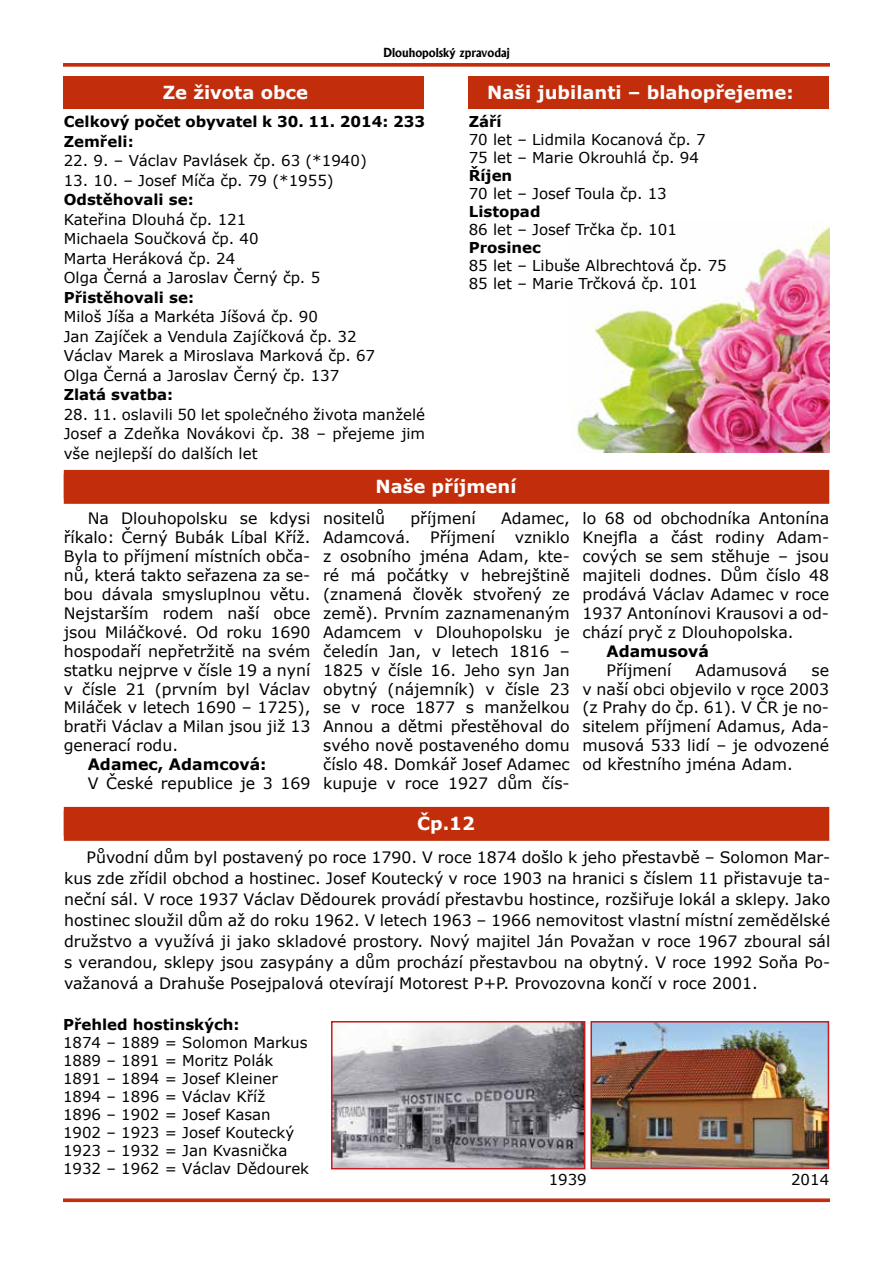
<style>
.page{position:relative;width:893px;height:1263px;background:#fff}
.page>*{position:absolute;margin:0;border:0;box-sizing:border-box;transform-origin:0 0}
.t1{font:700 18px "Verdana";color:#fff}
.t2{font:15.75px/18.9px "Verdana";color:#000;text-align:justify}
.t3{font:700 15.75px "Verdana";color:#000}
.t4{font:15px/18px "Verdana";color:#000}
.t5{font:700 15px/19.5px "Verdana";color:#000}
.t6{font:700 12px "Albertus";color:#000}
</style>
<div class="page">
<img style="left:576px;top:226px;width:253px;height:226px">
<svg style="left:63px;top:63px;width:767px;height:4px;background:#c74122"></svg>
<svg style="left:63px;top:1198px;width:767px;height:4px;background:#c84628"></svg>
<div style="left:64px;top:470px;width:765px;height:34px;background:#c22e0c;border:2px solid #c22e0c"></div>
<div style="left:64px;top:77px;width:360px;height:32px;background:#c22e0c"></div>
<div style="left:469px;top:77px;width:360px;height:32px;background:#c22e0c"></div>
<div style="left:64px;top:807px;width:765px;height:34px;background:#c22e0c;border:2px solid #c22e0c"></div>
<img style="left:334px;top:1024px;width:248px;height:142px">
<div style="left:331px;top:1021px;width:254px;height:148px;border:2px solid #cd171a"></div>
<img style="left:593px;top:1024px;width:233px;height:142px">
<div style="left:590px;top:1021px;width:239px;height:148px;border:2px solid #cd171a"></div>
<p class="t6" style="left:383px;top:46px;width:128px">Dlouhopolský zpravodaj</p>
<p class="t1" style="left:163px;top:80px;width:147px">Ze života obce</p>
<p class="t5" style="left:64px;top:112px;width:363px">Celkový počet obyvatel k 30. 11. 2014: 233<br>Zemřeli:</p>
<p class="t4" style="left:64px;top:152px;width:305px">22. 9. – Václav Pavlásek čp. 63 (*1940)</p>
<p class="t4" style="left:64px;top:171px;width:271px">13. 10. – Josef Míča čp. 79 (*1955)</p>
<p class="t5" style="left:64px;top:190px;width:131px">Odstěhovali se:</p>
<p class="t4" style="left:64px;top:209px;width:258px;line-height:19.5px">Kateřina Dlouhá čp. 121<br>Michaela Součková čp. 40<br>Marta Heráková čp. 24<br>Olga Černá a Jaroslav Černý čp. 5</p>
<p class="t5" style="left:64px;top:287px;width:132px">Přistěhovali se:</p>
<p class="t4" style="left:64px;top:307px;width:313px;line-height:19.5px">Miloš Jíša a Markéta Jíšová čp. 90<br>Jan Zajíček a Vendula Zajíčková čp. 32<br>Václav Marek a Miroslava Marková čp. 67<br>Olga Černá a Jaroslav Černý čp. 137</p>
<p class="t5" style="left:64px;top:385px;width:111px">Zlatá svatba:</p>
<p class="t4" style="left:64px;top:404px;width:363px;line-height:19.5px;text-align:justify">28. 11. oslavili 50 let společného života manželé Josef a Zdeňka Novákovi čp. 38 – přejeme jim vše nejlepší do dalších let</p>
<p class="t1" style="left:487px;top:80px;width:308px">Naši jubilanti – blahopřejeme:</p>
<p class="t5" style="left:469px;top:112px;width:34px">Září</p>
<p class="t4" style="left:469px;top:131px;width:239px">70 let – Lidmila Kocanová čp. 7<br>75 let – Marie Okrouhlá čp. 94</p>
<p class="t5" style="left:469px;top:166px;width:45px">Říjen</p>
<p class="t4" style="left:469px;top:185px;width:200px">70 let – Josef Toula čp. 13</p>
<p class="t5" style="left:469px;top:202px;width:73px">Listopad</p>
<p class="t4" style="left:469px;top:221px;width:210px">86 let – Josef Trčka čp. 101</p>
<p class="t5" style="left:469px;top:238px;width:74px">Prosinec</p>
<p class="t4" style="left:469px;top:257px;width:259px">85 let – Libuše Albrechtová čp. 75<br>85 let – Marie Trčková čp. 101</p>
<p class="t2" style="left:64px;top:509px;width:248px;text-indent:24px">Na Dlouhopolsku se kdysi říkalo: Černý Bubák Líbal Kříž.<br>Byla to příjmení místních obča&shy;nů, která takto seřazena za se&shy;bou dávala smysluplnou větu.<br>Nejstarším rodem naší obce jsou Miláčkové. Od roku 1690 hospodaří nepřetržitě na svém statku nejprve v čísle 19 a nyní v čísle 21 (prvním byl Václav Miláček v letech 1690 – 1725), bratři Václav a Milan jsou již 13 generací rodu.</p>
<p class="t3" style="left:88px;top:753px;width:180px">Adamec, Adamcová:</p>
<p class="t2" style="left:88px;top:774px;width:224px">V České republice je 3 169</p>
<p class="t1" style="left:376px;top:474px;width:142px">Naše příjmení</p>
<p class="t2" style="left:323px;top:509px;width:63px">nositelů</p>
<p class="t2" style="left:410px;top:509px;width:67px">příjmení</p>
<p class="t2" style="left:323px;top:509px;width:248px;text-indent:178px">Adamec, Adamcová. Příjmení vzniklo z osobního jména Adam, kte&shy;ré má počátky v hebrejštině (znamená člověk stvořený ze země). Prvním zaznamenaným Adamcem v Dlouhopolsku je čeledín Jan, v letech 1816 – 1825 v čísle 16. Jeho syn Jan obytný (nájemník) v čísle 23 se v roce 1877 s manželkou Annou a dětmi přestěhoval do svého nově postaveného domu číslo 48. Domkář Josef Adamec kupuje v roce 1927 dům čís-</p>
<p class="t2" style="left:582px;top:509px;width:248px">lo 68 od obchodníka Antonína Knejfla a část rodiny Adam&shy;cových se sem stěhuje – jsou majiteli dodnes. Dům číslo 48 prodává Václav Adamec v roce 1937 Antonínovi Krausovi a od&shy;chází pryč z Dlouhopolska.</p>
<p class="t3" style="left:606px;top:640px;width:104px">Adamusová</p>
<p class="t2" style="left:606px;top:660px;width:66px">Příjmení</p>
<p class="t2" style="left:696px;top:660px;width:93px">Adamusová</p>
<p class="t2" style="left:582px;top:660px;width:248px;text-indent:229px">se v naší obci objevilo v roce 2003 (z Prahy do čp. 61). V ČR je no&shy;sitelem příjmení Adamus, Ada&shy;musová 533 lidí – je odvozené od křestního jména Adam.</p>
<p class="t1" style="left:417px;top:811px;width:59px">Čp.12</p>
<p class="t2" style="left:64px;top:846px;width:768px;line-height:21px;text-indent:23px">Původní dům byl postavený po roce 1790. V roce 1874 došlo k jeho přestavbě – Solomon Mar&shy;kus zde zřídil obchod a hostinec. Josef Koutecký v roce 1903 na hranici s číslem 11 přistavuje ta&shy;neční sál. V roce 1937 Václav Dědourek provádí přestavbu hostince, rozšiřuje lokál a sklepy. Jako hostinec sloužil dům až do roku 1962. V letech 1963 – 1966 nemovitost vlastní místní zemědělské družstvo a využívá ji jako skladové prostory. Nový majitel Ján Považan v roce 1967 zboural sál s verandou, sklepy jsou zasypány a dům prochází přestavbou na obytný. V roce 1992 Soňa Po&shy;važanová a Drahuše Posejpalová otevírají Motorest P+P. Provozovna končí v roce 2001.</p>
<p class="t5" style="left:63px;top:1015px;width:178px">Přehled hostinských:</p>
<p class="t4" style="left:63px;top:1034px;width:248px">1874 – 1889 = Solomon Markus<br>1889 – 1891 = Moritz Polák<br>1891 – 1894 = Josef Kleiner<br>1894 – 1896 = Václav Kříž<br>1896 – 1902 = Josef Kasan<br>1902 – 1923 = Josef Koutecký<br>1923 – 1932 = Jan Kvasnička<br>1932 – 1962 = Václav Dědourek</p>
<p class="t4" style="left:549px;top:1170px;width:40px">1939</p>
<p class="t4" style="left:791px;top:1170px;width:40px">2014</p>
</div>
